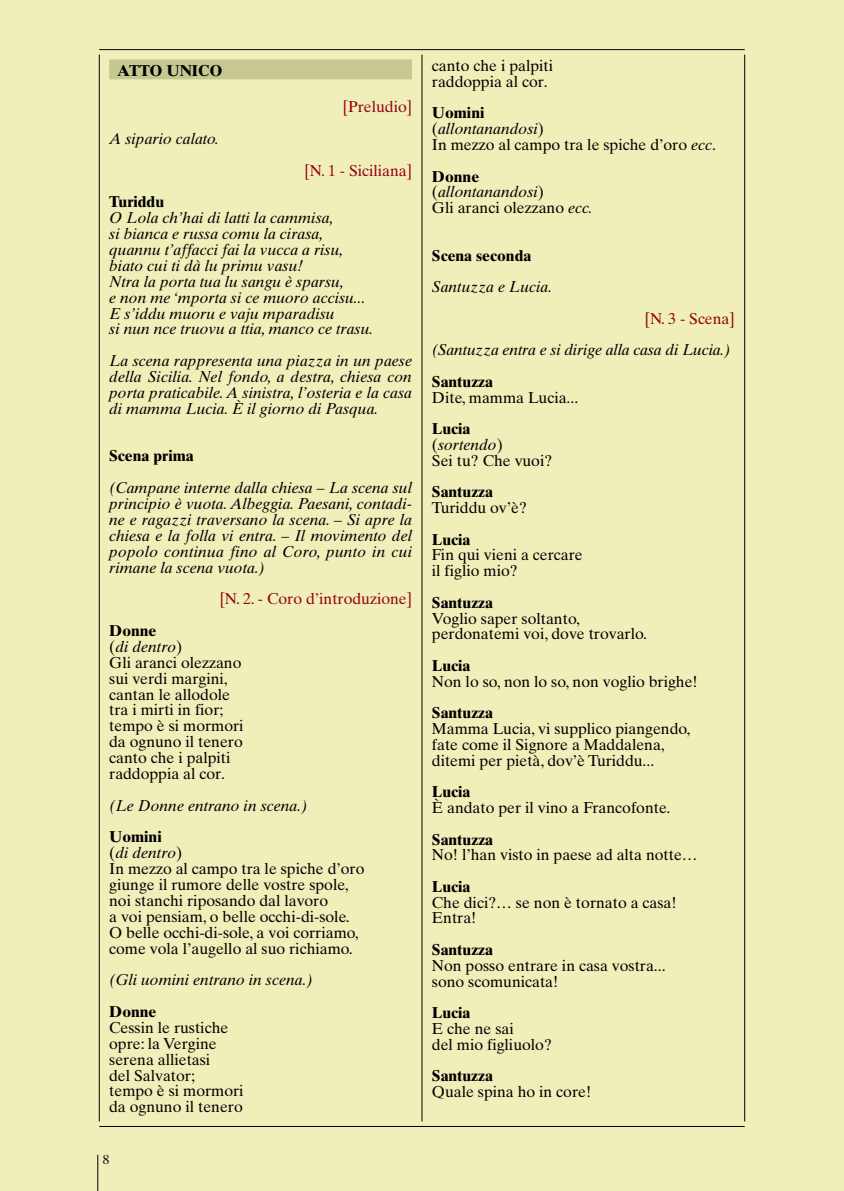
<style>
.page{position:relative;width:844px;height:1191px;background:#fff}
.page>*{position:absolute;margin:0;border:0;box-sizing:border-box;transform-origin:0 0}
.t1{font:15.75px/15.9px "Times Ten";color:#000}
.t2{font:italic 15.75px/15.9px "Times Ten";color:#000;text-align:justify}
.t3{font:700 15.75px "Times Ten";color:#000}
.t4{font:15.75px "Times Ten";color:#96000e}
.t5{font:13.12px "Times Ten";color:#000}
.s1{font-weight:700}
.s2{font-style:italic}
</style>
<div class="page">
<div style="left:0;top:0;width:843px;height:1191px;background:#f0efba"></div>
<div style="left:109px;top:60px;width:303px;height:19px;background:#c7c792"></div>
<hr style="left:99px;top:55px;width:1px;height:1066px;background:#000">
<hr style="left:744px;top:55px;width:1px;height:1066px;background:#000">
<hr style="left:99px;top:49px;width:645px;height:1px;background:#000">
<hr style="left:99px;top:1126px;width:645px;height:1px;background:#000">
<hr style="left:421px;top:55px;width:1px;height:1066px;background:#000">
<hr style="left:97px;top:1154px;width:1px;height:37px;background:#000">
<p class="t3" style="left:117px;top:65px;width:107px">ATTO UNICO</p>
<p class="t2" style="left:109px;top:132px;width:111px">A sipario calato.</p>
<p class="t4" style="left:343px;top:101px;width:71px">[Preludio]</p>
<p class="t4" style="left:304px;top:164px;width:109px">[N. 1 - Siciliana]</p>
<p class="t3" style="left:109px;top:196px;width:56px">Turiddu</p>
<p class="t2" style="left:109px;top:211px;width:265px;text-align:left">O Lola ch’hai di latti la cammisa,<br>si bianca e russa comu la cirasa, quannu t’affacci fai la vucca a risu, biato cui ti dà lu primu vasu!<br>Ntra la porta tua lu sangu è sparsu,<br>e non me ‘mporta si ce muoro accisu...<br>E s’iddu muoru e vaju mparadisu<br>si nun nce truovu a ttia, manco ce trasu.</p>
<p class="t2" style="left:109px;top:354px;width:304px">La scena rappresenta una piazza in un paese della Sicilia. Nel fondo, a destra, chiesa con porta praticabile.A sinistra, l’osteria e la casa di mamma Lucia. È il giorno di Pasqua.</p>
<p class="t3" style="left:109px;top:450px;width:86px">Scena prima</p>
<p class="t2" style="left:109px;top:481px;width:304px">(Campane interne dalla chiesa – La scena sul principio è vuota. Albeggia. Paesani, contadi&shy;ne e ragazzi traversano la scena. – Si apre la chiesa e la folla vi entra. – Il movimento del popolo continua fino al Coro, punto in cui rimane la scena vuota.)</p>
<p class="t4" style="left:219px;top:593px;width:194px">[N. 2. - Coro d’introduzione]</p>
<p class="t1" style="left:109px;top:624px;width:136px"><span class="s1">Donne<br></span>(<span class="s2">di dentro</span>)<br>Gli aranci olezzano sui verdi margini, cantan le allodole tra i mirti in fior; tempo è si mormori da ognuno il tenero canto che i palpiti raddoppia al cor.</p>
<p class="t2" style="left:109px;top:798px;width:200px">(Le Donne entrano in scena.)</p>
<p class="t1" style="left:109px;top:830px;width:257px"><span class="s1">Uomini<br></span>(<span class="s2">di dentro</span>)<br>In mezzo al campo tra le spiche d’oro giunge il rumore delle vostre spole, noi stanchi riposando dal lavoro<br>a voi pensiam, o belle occhi-di-sole.<br>O belle occhi-di-sole, a voi corriamo, come vola l’augello al suo richiamo.</p>
<p class="t2" style="left:109px;top:973px;width:205px">(Gli uomini entrano in scena.)</p>
<p class="t3" style="left:109px;top:1006px;width:49px">Donne</p>
<p class="t1" style="left:109px;top:1021px;width:136px">Cessin le rustiche opre: la Vergine serena allietasi<br>del Salvator;<br>tempo è si mormori da ognuno il tenero</p>
<p class="t5" style="left:103px;top:1154px;width:8px">8</p>
<p class="t1" style="left:432px;top:59px;width:123px">canto che i palpiti raddoppia al cor.</p>
<p class="t1" style="left:432px;top:107px;width:285px"><span class="s1">Uomini<br></span>(<span class="s2">allontanandosi</span>)<br>In mezzo al campo tra le spiche d’oro <span class="s2">ecc</span>.</p>
<p class="t1" style="left:432px;top:170px;width:162px"><span class="s1">Donne </span>(<span class="s2">allontanandosi</span>)<br>Gli aranci olezzano <span class="s2">ecc.</span></p>
<p class="t3" style="left:432px;top:250px;width:101px">Scena seconda</p>
<p class="t2" style="left:432px;top:280px;width:122px">Santuzza e Lucia.</p>
<p class="t4" style="left:644px;top:312px;width:91px">[N. 3 - Scena]</p>
<p class="t2" style="left:432px;top:343px;width:300px">(Santuzza entra e si dirige alla casa di Lucia.)</p>
<p class="t3" style="left:432px;top:376px;width:63px">Santuzza</p>
<p class="t1" style="left:432px;top:391px;width:148px">Dite, mamma Lucia...</p>
<p class="t1" style="left:432px;top:422px;width:122px"><span class="s1">Lucia<br></span>(<span class="s2">sortendo</span>)<br>Sei tu? Che vuoi?</p>
<p class="t3" style="left:432px;top:486px;width:63px">Santuzza</p>
<p class="t1" style="left:432px;top:501px;width:96px">Turiddu ov’è?</p>
<p class="t3" style="left:432px;top:534px;width:40px">Lucia</p>
<p class="t1" style="left:432px;top:549px;width:152px">Fin qui vieni a cercare il figlio mio?</p>
<p class="t3" style="left:432px;top:597px;width:63px">Santuzza</p>
<p class="t1" style="left:432px;top:612px;width:217px">Voglio saper soltanto, perdonatemi voi, dove trovarlo.</p>
<p class="t3" style="left:432px;top:660px;width:40px">Lucia</p>
<p class="t1" style="left:432px;top:675px;width:267px">Non lo so, non lo so, non voglio brighe!</p>
<p class="t3" style="left:432px;top:707px;width:63px">Santuzza</p>
<p class="t1" style="left:432px;top:722px;width:260px">Mamma Lucia, vi supplico piangendo, fate come il Signore a Maddalena, ditemi per pietà, dov’è Turiddu...</p>
<p class="t3" style="left:432px;top:786px;width:40px">Lucia</p>
<p class="t1" style="left:432px;top:801px;width:240px">È andato per il vino a Francofonte.</p>
<p class="t3" style="left:432px;top:833px;width:63px">Santuzza</p>
<p class="t1" style="left:432px;top:848px;width:267px">No! l’han visto in paese ad alta notte…</p>
<p class="t3" style="left:432px;top:881px;width:40px">Lucia</p>
<p class="t1" style="left:432px;top:896px;width:246px">Che dici?… se non è tornato a casa!<br>Entra!</p>
<p class="t3" style="left:432px;top:944px;width:63px">Santuzza</p>
<p class="t1" style="left:432px;top:959px;width:235px">Non posso entrare in casa vostra... sono scomunicata!</p>
<p class="t3" style="left:432px;top:1007px;width:40px">Lucia</p>
<p class="t1" style="left:432px;top:1022px;width:121px">E che ne sai<br>del mio figliuolo?</p>
<p class="t3" style="left:432px;top:1070px;width:63px">Santuzza</p>
<p class="t1" style="left:432px;top:1085px;width:161px">Quale spina ho in core!</p>
</div>
